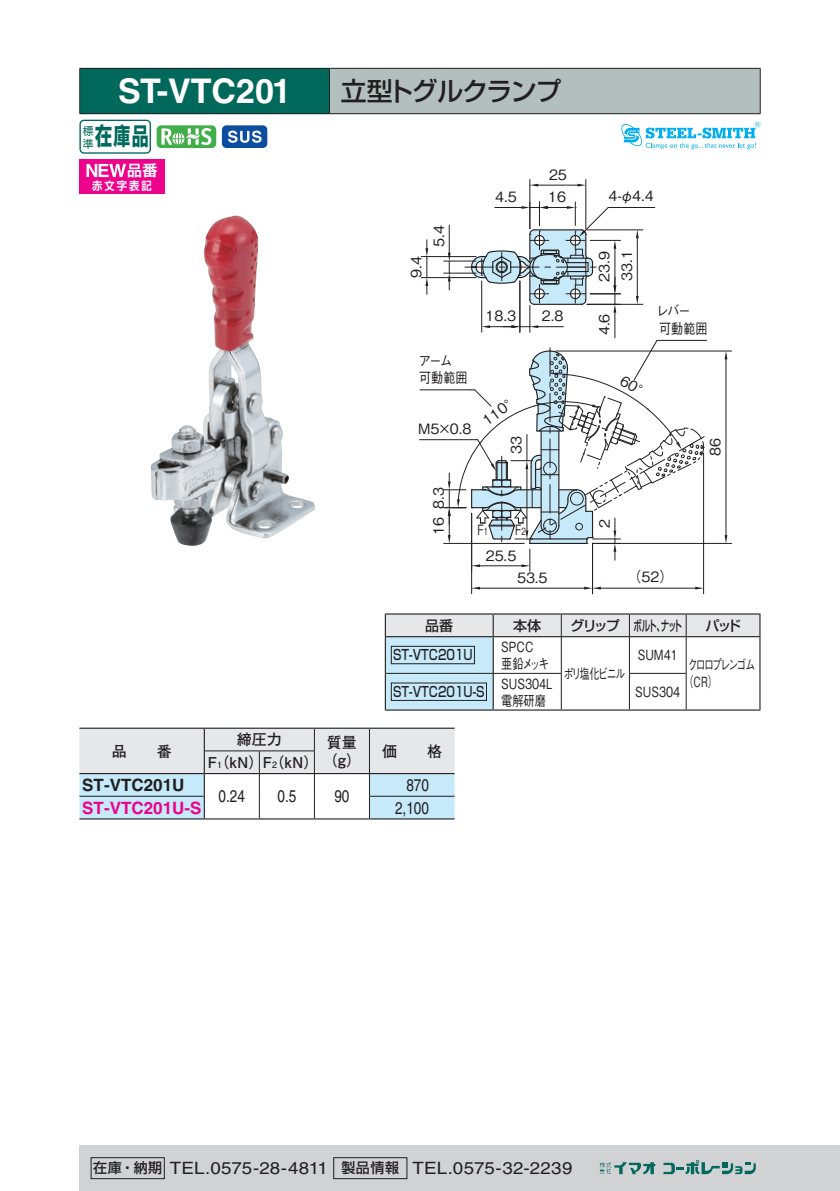
<style>
.page{position:relative;width:840px;height:1191px;background:#fff}
.page>*{position:absolute;margin:0;border:0;box-sizing:border-box;transform-origin:0 0}
.t1{font:700 34px "Helvetica LT Std";color:#fff}
.t2{font:500 26px "Shin Go Pr 6 N";letter-spacing:-.06em;color:#231f20}
.t3{font:700 23.8px "Shin Go Pro";color:#01695b;scale:.71 1}
.t4{font:17px "Helvetica LT Std";color:#231f20;scale:1.1 1}
.t5{font:17px "Helvetica LT Std";color:#231f20;scale:.8 1}
.t6{font:700 17px "Helvetica LT Std";color:#ed028c}
.t7{font:700 17px "Helvetica LT Std";color:#231f20}
.t8{font:700 15px/18px "Futo Go B101 Pr 6 N";color:#231f20;text-align:center}
.t9{font:700 15px "Shin Go Pro De";color:#fff}
.t10{font:500 14.2px/22.4px "Gothic BBB Pr 6 N";color:#231f20}
.t11{font:500 14.2px/17.6px "Gothic BBB Pr 6 N";color:#231f20;scale:.85 1}
.t12{font:500 14.2px "Gothic BBB Pr 6 N";color:#231f20;scale:.7 1}
.t13{font:500 14px/17px "Gothic BBB Pr 6 N";color:#231f20;scale:.8 1}
.t14{font:500 14px "Shin Go Pr 6 N";color:#231f20;scale:.8 1}
.t15{font:500 14px/17px "Gothic BBB Pr 6 N";letter-spacing:-.17em;color:#231f20;scale:.7 1}
.t16{font:500 14px "Shin Go Pr 6 N";letter-spacing:-.15em;color:#231f20}
.t17{font:500 14px "Shin Go Pr 6 N";color:#231f20}
.t18{font:500 14px "Gothic BBB Pr 6 N";letter-spacing:-.13em;color:#231f20;scale:.7 1}
.t19{font:700 11.4px "Shin Go Pro De";letter-spacing:.2em;color:#fff;scale:.91 1}
.t20{font:10.8px "Shin Go Pro";color:#01695b}
.t21{font:700 8.8px "Futo Go B101 Pr 6 N";color:#231f20}
.s1{font-size:10px}
.s2{font-family:"Shin Go Pr 6 N";font-weight:500;font-size:14px}
</style>
<div class="page">
<div style="left:79px;top:1145px;width:760px;height:46px;background:#d1d2d4"></div>
<div style="left:91px;top:1157px;width:73px;height:22px;border:1px solid #231f20"></div>
<div style="left:333px;top:1157px;width:74px;height:22px;border:1px solid #231f20"></div>
<svg style="left:599px;top:1162px;width:56px;height:12px"></svg>
<svg style="left:663px;top:1160px;width:92px;height:14px"></svg>
<svg style="left:621px;top:122px;width:139px;height:27px"></svg>
<svg style="left:79px;top:120px;width:72px;height:34px"></svg>
<div style="left:80px;top:68px;width:249px;height:46px;background:#01695b"></div>
<div style="left:329px;top:68px;width:430px;height:46px;background:#b3bfbc"></div>
<hr style="left:79px;top:68px;width:250px;height:1px;background:#231f20">
<hr style="left:79px;top:69px;width:1px;height:44px;background:#231f20">
<hr style="left:329px;top:68px;width:431px;height:1px;background:#231f20">
<hr style="left:329px;top:69px;width:1px;height:44px;background:#231f20">
<hr style="left:759px;top:69px;width:1px;height:44px;background:#231f20">
<hr style="left:79px;top:113px;width:250px;height:1px;background:#231f20">
<hr style="left:329px;top:113px;width:431px;height:1px;background:#231f20">
<div style="left:156px;top:125px;width:60px;height:23px;background:#40ae49;border-radius:5px"></div>
<svg style="left:161px;top:128px;width:50px;height:17px"></svg>
<div style="left:222px;top:125px;width:45px;height:23px;background:#0d4da1;border-radius:5px"></div>
<svg style="left:228px;top:131px;width:33px;height:12px"></svg>
<div style="left:79px;top:159px;width:85px;height:34px;background:#ed028c"></div>
<svg style="left:86px;top:164px;width:40px;height:13px"></svg>
<hr style="left:384px;top:613px;width:109px;height:1px;background:#231f20">
<hr style="left:493px;top:613px;width:68px;height:1px;background:#231f20">
<hr style="left:561px;top:613px;width:68px;height:1px;background:#231f20">
<hr style="left:629px;top:613px;width:56px;height:1px;background:#231f20">
<hr style="left:685px;top:613px;width:75px;height:1px;background:#231f20">
<hr style="left:384px;top:636px;width:109px;height:1px;background:#231f20">
<hr style="left:384px;top:709px;width:109px;height:1px;background:#231f20">
<svg style="left:385px;top:614px;width:375px;height:96px"></svg>
<hr style="left:386px;top:673px;width:107px;height:1px;background:#231f20">
<hr style="left:493px;top:673px;width:68px;height:1px;background:#231f20">
<hr style="left:628px;top:673px;width:58px;height:1px;background:#231f20">
<hr style="left:384px;top:614px;width:2px;height:22px;background:#231f20">
<hr style="left:384px;top:637px;width:2px;height:36px;background:#231f20">
<hr style="left:384px;top:673px;width:2px;height:36px;background:#231f20">
<div style="left:391px;top:646px;width:83px;height:17px;background:#c6eafa"></div>
<div style="left:391px;top:646px;width:83px;height:18px;border:1px solid #231f20"></div>
<div style="left:391px;top:683px;width:95px;height:17px;background:#c6eafa"></div>
<hr style="left:79px;top:727px;width:125px;height:2px;background:#231f20">
<hr style="left:204px;top:727px;width:55px;height:2px;background:#231f20">
<hr style="left:259px;top:727px;width:55px;height:2px;background:#231f20">
<hr style="left:314px;top:727px;width:55px;height:2px;background:#231f20">
<hr style="left:369px;top:727px;width:85px;height:2px;background:#231f20">
<svg style="left:79px;top:728px;width:375px;height:91px"></svg>
<hr style="left:205px;top:750px;width:54px;height:1px;background:#231f20">
<hr style="left:259px;top:750px;width:55px;height:1px;background:#231f20">
<img style="left:151px;top:215px;width:164px;height:331px">
<svg style="left:577px;top:184px;width:8px;height:2px"></svg>
<hr style="left:419px;top:439px;width:57px;height:1px;background:#231f20">
<svg style="left:724px;top:352px;width:3px;height:7px"></svg>
<svg style="left:694px;top:587px;width:8px;height:2px"></svg>
<svg style="left:530px;top:184px;width:8px;height:2px"></svg>
<svg style="left:472px;top:587px;width:7px;height:2px"></svg>
<svg style="left:724px;top:535px;width:3px;height:8px"></svg>
<svg style="left:583px;top:587px;width:17px;height:2px"></svg>
<hr style="left:585px;top:179px;width:1px;height:50px;background:#231f20">
<hr style="left:529px;top:179px;width:1px;height:50px;background:#231f20">
<hr style="left:538px;top:185px;width:39px;height:1px;background:#231f20">
<hr style="left:471px;top:513px;width:1px;height:81px;background:#231f20">
<hr style="left:480px;top:588px;width:103px;height:1px;background:#231f20">
<hr style="left:421px;top:256px;width:55px;height:1px;background:#231f20">
<hr style="left:421px;top:277px;width:55px;height:1px;background:#231f20">
<svg style="left:425px;top:240px;width:3px;height:54px"></svg>
<hr style="left:555px;top:351px;width:176px;height:1px;background:#231f20">
<hr style="left:592px;top:543px;width:139px;height:1px;background:#231f20">
<hr style="left:725px;top:359px;width:1px;height:176px;background:#231f20">
<hr style="left:702px;top:453px;width:1px;height:141px;background:#231f20">
<hr style="left:592px;top:543px;width:1px;height:51px;background:#231f20">
<hr style="left:600px;top:588px;width:94px;height:1px;background:#231f20">
<hr style="left:420px;top:389px;width:50px;height:1px;background:#231f20">
<hr style="left:662px;top:340px;width:44px;height:1px;background:#231f20">
<svg style="left:443px;top:202px;width:261px;height:369px"></svg>
<p class="t1" style="left:118px;top:71px;width:174px">ST-VTC201</p>
<p class="t2" style="left:340px;top:70px;width:222px">立型トグルクランプ</p>
<p class="t3" style="left:83px;top:117px;width:94px"><sub>準</sub>在庫品</p>
<p class="t20" style="left:83px;top:122px;width:12px">標</p>
<p class="t9" style="left:127px;top:158px;width:32px">品番</p>
<p class="t19" style="left:92px;top:176px;width:67px">赤文字表記</p>
<p class="t8" style="left:112px;top:741px;width:61px">品　　番</p>
<p class="t10" style="left:404px;top:278px;width:23px;rotate:-90deg">9.4</p>
<p class="t10" style="left:426px;top:247px;width:23px;rotate:-90deg">5.4</p>
<p class="t10" style="left:495px;top:185px;width:23px">4.5</p>
<p class="t10" style="left:485px;top:304px;width:32px">18.3</p>
<p class="t11" style="left:418px;top:350px;width:59px">アーム可動範囲</p>
<p class="t10" style="left:418px;top:417px;width:55px">M5×0.8</p>
<p class="t10" style="left:477px;top:411px;width:43px;rotate:-35deg">110°</p>
<p class="t10" style="left:504px;top:453px;width:19px;rotate:-90deg">33</p>
<p class="t10" style="left:426px;top:509px;width:23px;rotate:-90deg">8.3</p>
<p class="t10" style="left:426px;top:534px;width:19px;rotate:-90deg">16</p>
<p class="t12" style="left:477px;top:518px;width:17px">F<span class="s1">1</span></p>
<p class="t12" style="left:515px;top:518px;width:17px">F<span class="s1">2</span></p>
<p class="t10" style="left:485px;top:543px;width:32px">25.5</p>
<p class="t10" style="left:548px;top:163px;width:19px">25</p>
<p class="t10" style="left:548px;top:185px;width:19px">16</p>
<p class="t10" style="left:541px;top:304px;width:23px">2.8</p>
<p class="t10" style="left:516px;top:565px;width:32px">53.5</p>
<p class="t10" style="left:608px;top:184px;width:47px">4-φ4.4</p>
<p class="t10" style="left:592px;top:282px;width:33px;rotate:-90deg">23.9<br>33.1</p>
<p class="t10" style="left:591px;top:335px;width:23px;rotate:-90deg">4.6</p>
<p class="t11" style="left:656px;top:300px;width:61px">レバー<br>可動範囲</p>
<p class="t10" style="left:592px;top:528px;width:10px;rotate:-90deg">2</p>
<p class="t10" style="left:702px;top:456px;width:19px;rotate:-90deg">86</p>
<p class="t10" style="left:626px;top:564px;width:48px">（52）</p>
<p class="t17" style="left:425px;top:614px;width:29px">品番</p>
<p class="t17" style="left:513px;top:614px;width:29px">本体</p>
<p class="t16" style="left:570px;top:614px;width:113px">グリップ ボルト､ナット</p>
<p class="t17" style="left:705px;top:614px;width:37px">パッド</p>
<p class="t14" style="left:393px;top:643px;width:101px">ST-VTC201U</p>
<p class="t13" style="left:501px;top:637px;width:62px">SPCC<br>亜鉛メッキ</p>
<p class="t18" style="left:563px;top:662px;width:90px">ポリ塩化ビニル</p>
<p class="t13" style="left:637px;top:645px;width:52px">SUM41</p>
<p class="t15" style="left:683px;top:655px;width:103px">クロロプレンゴム（CR）</p>
<p class="t14" style="left:393px;top:680px;width:116px">ST-VTC201U-S</p>
<p class="t13" style="left:501px;top:674px;width:66px">SUS304L電解研磨</p>
<p class="t13" style="left:635px;top:682px;width:58px">SUS304</p>
<p class="t8" style="left:237px;top:730px;width:46px">締圧力</p>
<p class="t8" style="left:322px;top:732px;width:41px">質量（g）</p>
<p class="t8" style="left:382px;top:741px;width:61px">価　　格</p>
<p class="t8" style="left:207px;top:752px;width:113px">F（kN）F（kN）</p>
<p class="t21" style="left:217px;top:757px;width:6px">1</p>
<p class="t21" style="left:272px;top:757px;width:6px">2</p>
<p class="t7" style="left:82px;top:774px;width:104px">ST-VTC201U</p>
<p class="t5" style="left:406px;top:775px;width:30px">870</p>
<p class="t5" style="left:218px;top:786px;width:35px">0.24</p>
<p class="t5" style="left:277px;top:786px;width:25px">0.5</p>
<p class="t5" style="left:334px;top:786px;width:20px">90</p>
<p class="t6" style="left:82px;top:797px;width:121px">ST-VTC201U-S</p>
<p class="t5" style="left:395px;top:797px;width:44px">2,100</p>
<p class="t4" style="left:93px;top:1158px;width:437px"><span class="s2">在庫・納期</span> TEL.0575-28-4811 <span class="s2">製品情報</span> TEL.0575-32-2239</p>
</div>
